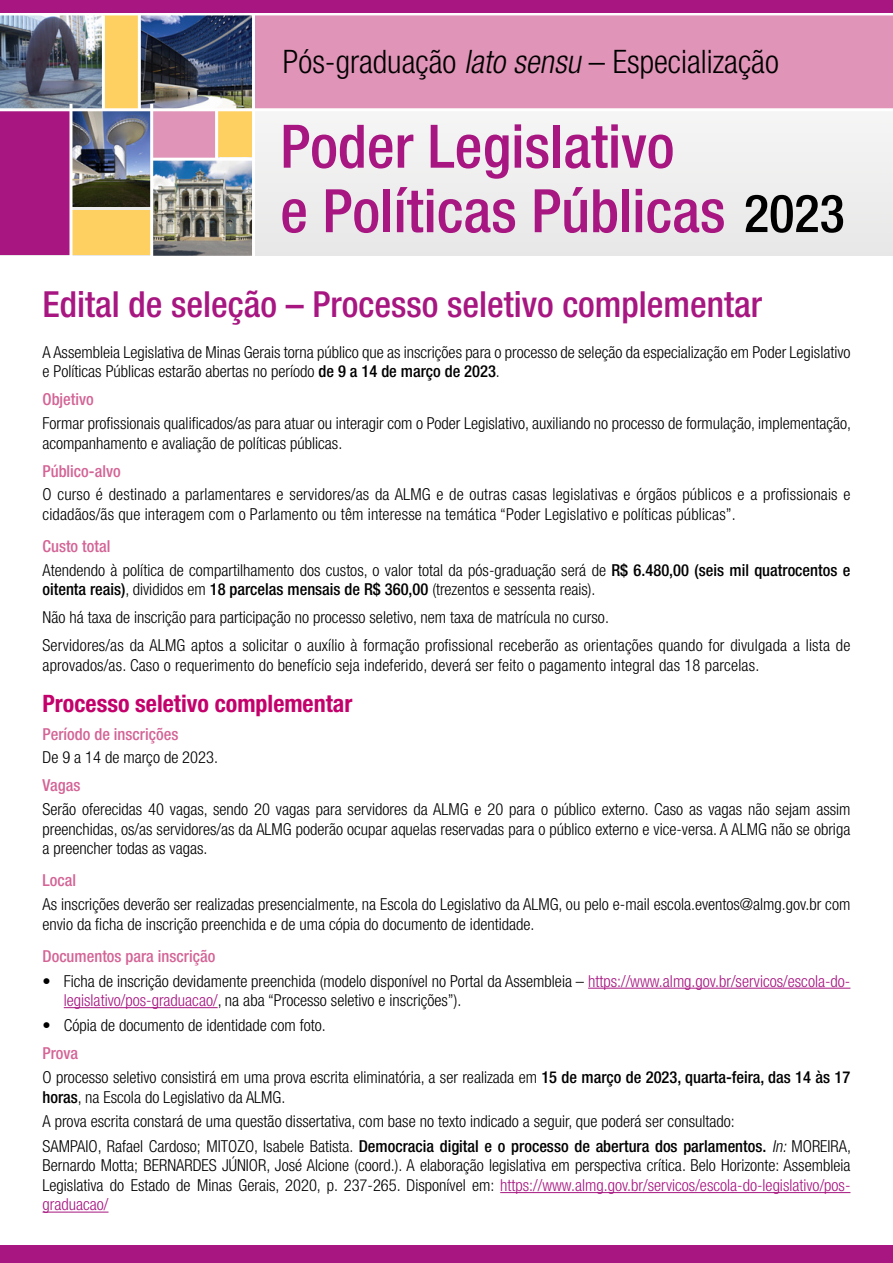
<style>
.page{position:relative;width:893px;height:1263px;background:#fff}
.page>*{position:absolute;margin:0;border:0;box-sizing:border-box;transform-origin:0 0}
.t1{font:500 condensed 60px/64.5px "Helvetica Neue LT Std";color:#a71681}
.t2{font:500 condensed 36px "Helvetica Neue LT Std";color:#a71681}
.t3{font:300 condensed 32.4px "Helvetica Neue LT Std";color:#000}
.t4{font:700 condensed 24px "Helvetica Neue LT Std";color:#c3006b}
.t5{font:300 condensed 16.5px/19.5px "Helvetica Neue LT Std";color:#000}
.t6{font:500 condensed 16.5px "Helvetica Neue LT Std";color:#d46496}
.s1{font-style:italic}
.s2{font-size:52.5px;color:#000}
.s3{font-weight:500}
.s4{font-weight:500;color:#d46496}
.s5{color:#a71681}
</style>
<div class="page">
<hr style="left:588px;top:988px;width:262px;height:1px;background:#a71681">
<hr style="left:64px;top:1007px;width:154px;height:1px;background:#a71681">
<hr style="left:500px;top:1192px;width:350px;height:1px;background:#a71681">
<hr style="left:43px;top:1212px;width:66px;height:1px;background:#a71681">
<div style="left:0;top:108px;width:893px;height:147px;background:#efefef"></div>
<img style="left:0;top:15px;width:102px;height:93px">
<div style="left:253px;top:14px;width:640px;height:96px;background:#e094b7"></div>
<div style="left:215px;top:110px;width:38px;height:49px;background:#fed061"></div>
<div style="left:0;top:110px;width:71px;height:145px;background:#a71681"></div>
<img style="left:153px;top:161px;width:99px;height:94px">
<div style="left:103px;top:15px;width:36px;height:95px;background:#fed061"></div>
<div style="left:151px;top:110px;width:64px;height:49px;background:#e094b7"></div>
<img style="left:72px;top:111px;width:78px;height:96px">
<div style="left:71px;top:210px;width:80px;height:45px;background:#fed061"></div>
<img style="left:141px;top:15px;width:111px;height:93px">
<hr style="left:0;top:12px;width:893px;height:3px;background:#fff">
<hr style="left:0;top:108px;width:893px;height:3px;background:#fff">
<hr style="left:151px;top:158px;width:102px;height:3px;background:#fff">
<hr style="left:252px;top:13px;width:3px;height:252px;background:#fff">
<hr style="left:138px;top:14px;width:3px;height:95px;background:#fff">
<hr style="left:102px;top:15px;width:3px;height:94px;background:#fff">
<hr style="left:150px;top:104px;width:3px;height:162px;background:#fff">
<hr style="left:215px;top:111px;width:3px;height:48px;background:#fff">
<hr style="left:69px;top:104px;width:3px;height:162px;background:#fff">
<div style="left:0;top:0;width:893px;height:13px;background:#a71681"></div>
<div style="left:0;top:1246px;width:893px;height:17px;background:#a71681"></div>
<h3 class="t3" style="left:283px;top:43px;width:497px">Pós-graduação <span class="s1">lato sensu</span> – Especialização</h3>
<h1 class="t1" style="left:280px;top:113px;width:566px">Poder Legislativo<br>e Políticas Públicas <span class="s2">2023</span></h1>
<h2 class="t2" style="left:43px;top:283px;width:721px">Edital de seleção – Processo seletivo complementar</h2>
<p class="t5" style="left:43px;top:342px;width:809px">A Assembleia Legislativa de Minas Gerais torna público que as inscrições para o processo de seleção da especialização em Poder Legislativo e Políticas Públicas estarão abertas no período <span class="s3">de 9 a 14 de março de 2023</span>.</p>
<p class="t6" style="left:43px;top:390px;width:53px">Objetivo</p>
<p class="t5" style="left:43px;top:413px;width:810px">Formar profissionais qualificados/as para atuar ou interagir com o Poder Legislativo, auxiliando no processo de formulação, implementação, acompanhamento e avaliação de políticas públicas.</p>
<p class="t6" style="left:43px;top:461px;width:80px">Público-alvo</p>
<p class="t5" style="left:43px;top:485px;width:809px">O curso é destinado a parlamentares e servidores/as da ALMG e de outras casas legislativas e órgãos públicos e a profissionais e cidadãos/ãs que interagem com o Parlamento ou têm interesse na temática “Poder Legislativo e políticas públicas”.</p>
<p class="t5" style="left:43px;top:534px;width:809px;line-height:23.7px"><span class="s4">Custo total<br></span>Atendendo à política de compartilhamento dos custos, o valor total da pós-graduação será de <span class="s3">R$ 6.480,00 (seis mil quatrocentos e</span></p>
<p class="t5" style="left:43px;top:575px;width:809px;line-height:28px"><span class="s3">oitenta reais)</span>, divididos em <span class="s3">18 parcelas mensais de R$ 360,00</span> (trezentos e sessenta reais).<br>Não há taxa de inscrição para participação no processo seletivo, nem taxa de matrícula no curso.<br>Servidores/as da ALMG aptos a solicitar o auxílio à formação profissional receberão as orientações quando for divulgada a lista de</p>
<p class="t5" style="left:43px;top:655px;width:718px">aprovados/as. Caso o requerimento do benefício seja indeferido, deverá ser feito o pagamento integral das 18 parcelas.</p>
<h3 class="t4" style="left:43px;top:688px;width:311px">Processo seletivo complementar</h3>
<p class="t6" style="left:43px;top:724px;width:137px">Período de inscrições</p>
<p class="t5" style="left:43px;top:748px;width:177px">De 9 a 14 de março de 2023.</p>
<p class="t6" style="left:43px;top:776px;width:39px">Vagas</p>
<p class="t5" style="left:43px;top:799px;width:810px;text-align:justify">Serão oferecidas 40 vagas, sendo 20 vagas para servidores da ALMG e 20 para o público externo. Caso as vagas não sejam assim preenchidas, os/as servidores/as da ALMG poderão ocupar aquelas reservadas para o público externo e vice-versa. A ALMG não se obriga a preencher todas as vagas.</p>
<p class="t6" style="left:43px;top:871px;width:35px">Local</p>
<p class="t5" style="left:43px;top:894px;width:809px">As inscrições deverão ser realizadas presencialmente, na Escola do Legislativo da ALMG, ou pelo e-mail escola.eventos@almg.gov.br com envio da ficha de inscrição preenchida e de uma cópia do documento de identidade.</p>
<p class="t6" style="left:43px;top:946px;width:174px">Documentos para inscrição</p>
<p class="t5" style="left:64px;top:971px;width:788px;text-indent:-21px">• Ficha de inscrição devidamente preenchida (modelo disponível no Portal da Assembleia – <span class="s5">https://www.almg.gov.br/servicos/escola-do&shy;legislativo/pos-graduacao/</span>, na aba “Processo seletivo e inscrições”).</p>
<p class="t5" style="left:43px;top:1015px;width:285px">• Cópia de documento de identidade com foto.</p>
<p class="t5" style="left:43px;top:1040px;width:809px;line-height:24.6px"><span class="s4">Prova<br></span>O processo seletivo consistirá em uma prova escrita eliminatória, a ser realizada em <span class="s3">15 de março de 2023, quarta-feira, das 14 às 17</span></p>
<p class="t5" style="left:43px;top:1084px;width:810px;line-height:24.6px"><span class="s3">horas</span>, na Escola do Legislativo da ALMG.<br>A prova escrita constará de uma questão dissertativa, com base no texto indicado a seguir, que poderá ser consultado:<br>SAMPAIO, Rafael Cardoso; MITOZO, Isabele Batista. <span class="s3">Democracia digital e o processo de abertura dos parlamentos.</span> <span class="s1">In:</span> MOREIRA,</p>
<p class="t5" style="left:43px;top:1156px;width:809px;text-align:justify">Bernardo Motta; BERNARDES JÚNIOR, José Alcione (coord.). A elaboração legislativa em perspectiva crítica. Belo Horizonte: Assembleia Legislativa do Estado de Minas Gerais, 2020, p. 237-265. Disponível em: <span class="s5">https://www.almg.gov.br/servicos/escola-do-legislativo/pos&shy;graduacao/</span></p>
</div>
